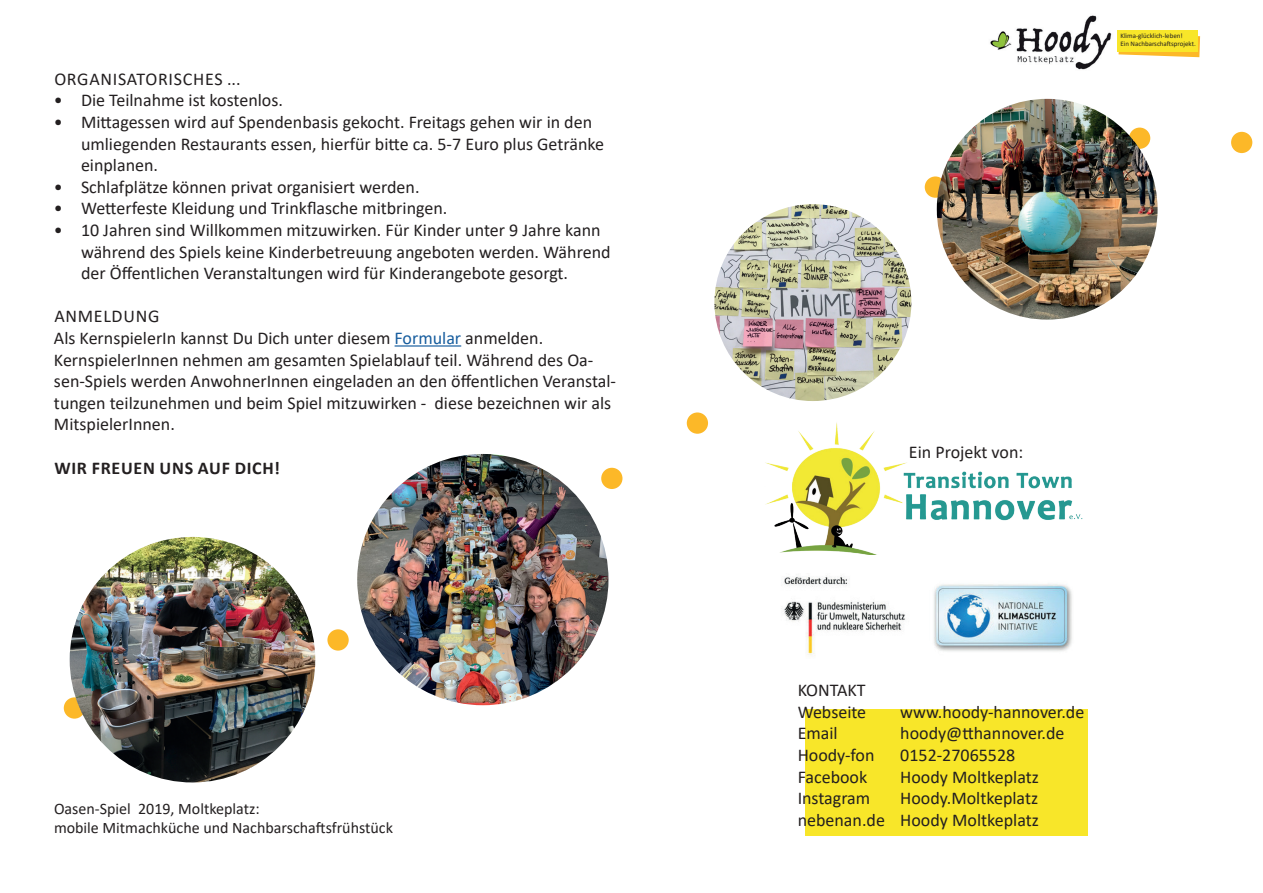
<style>
.page{position:relative;width:1263px;height:893px;background:#fff}
.page>*{position:absolute;margin:0;border:0;box-sizing:border-box;transform-origin:0 0}
.t1{font:18px/21.6px "Calibri";color:#231f20}
.t2{font:18px "Calibri";letter-spacing:.04em;color:#231f20}
.t3{font:700 18px "Calibri";letter-spacing:.04em;color:#231f20}
.t4{font:16.05px/19.2px "Calibri";color:#231f20}
.t5{font:6.9px/8.4px "Calibri";color:#231f20}
.s1{color:#175d9e}
</style>
<div class="page">
<div style="left:1129px;top:128px;width:21px;height:21px;background:#fcb828;border-radius:50%"></div>
<div style="left:925px;top:176px;width:21px;height:22px;background:#fcb828;border-radius:50%"></div>
<div style="left:805px;top:709px;width:282px;height:127px;background:#f8e629"></div>
<img style="left:937px;top:99px;width:220px;height:221px;border-radius:110px">
<img style="left:714px;top:204px;width:197px;height:197px;border-radius:98px">
<div style="left:64px;top:697px;width:21px;height:22px;background:#fcb828;border-radius:50%"></div>
<div style="left:327px;top:629px;width:22px;height:22px;background:#fcb828;border-radius:50%"></div>
<div style="left:601px;top:468px;width:21px;height:21px;background:#fcb828;border-radius:50%"></div>
<div style="left:687px;top:412px;width:21px;height:22px;background:#fcb828;border-radius:50%"></div>
<div style="left:1231px;top:132px;width:21px;height:21px;background:#fcb828;border-radius:50%"></div>
<img style="left:990px;top:15px;width:122px;height:55px">
<svg style="left:1118px;top:36px;width:82px;height:21px"></svg>
<div style="left:1117px;top:30px;width:81px;height:22px;background:#f8e629"></div>
<hr style="left:395px;top:345px;width:66px;height:2px;background:#175d9e">
<img style="left:70px;top:537px;width:245px;height:245px;border-radius:123px">
<img style="left:357px;top:454px;width:251px;height:251px;border-radius:126px">
<img style="left:765px;top:422px;width:318px;height:133px">
<img style="left:781px;top:575px;width:291px;height:81px">
<p class="t2" style="left:54px;top:66px;width:188px">ORGANISATORISCHES ...</p>
<p class="t1" style="left:54px;top:89px;width:230px">• Die Teilnahme ist kostenlos.</p>
<p class="t1" style="left:81px;top:111px;width:525px;text-indent:-27px">• Mittagessen wird auf Spendenbasis gekocht. Freitags gehen wir in den umliegenden Restaurants essen, hierfür bitte ca. 5-7 Euro plus Getränke einplanen.</p>
<p class="t1" style="left:54px;top:175px;width:367px">• Schlafplätze können privat organisiert werden.</p>
<p class="t1" style="left:54px;top:197px;width:395px">• Wetterfeste Kleidung und Trinkflasche mitbringen.</p>
<p class="t1" style="left:81px;top:219px;width:531px;text-indent:-27px">• 10 Jahren sind Willkommen mitzuwirken. Für Kinder unter 9 Jahre kann während des Spiels keine Kinderbetreuung angeboten werden. Während der Öffentlichen Veranstaltungen wird für Kinderangebote gesorgt.</p>
<p class="t1" style="left:54px;top:305px;width:564px">ANMELDUNG<br>Als KernspielerIn kannst Du Dich unter diesem <span class="s1">Formular</span> anmelden.<br>KernspielerInnen nehmen am gesamten Spielablauf teil. Während des Oa&shy;sen-Spiels werden AnwohnerInnen eingeladen an den öffentlichen Veranstal&shy;tungen teilzunehmen und beim Spiel mitzuwirken - diese bezeichnen wir als MitspielerInnen.</p>
<p class="t3" style="left:54px;top:455px;width:227px">WIR FREUEN UNS AUF DICH!</p>
<p class="t4" style="left:54px;top:798px;width:341px">Oasen-Spiel 2019, Moltkeplatz:<br>mobile Mitmachküche und Nachbarschaftsfrühstück</p>
<p class="t5" style="left:1120px;top:31px;width:77px">Klima-glücklich-leben!<br>Ein Nachbarschaftsprojekt.</p>
<p class="t1" style="left:909px;top:441px;width:116px">Ein Projekt von:</p>
<p class="t1" style="left:798px;top:679px;width:89px">KONTAKT<br>Webseite<br>Email<br>Hoody-fon<br>Facebook<br>Instagram nebenan.de</p>
<p class="t1" style="left:900px;top:700px;width:186px">www.hoody-hannover.de hoody@tthannover.de<br>0152-27065528<br>Hoody Moltkeplatz<br>Hoody.Moltkeplatz<br>Hoody Moltkeplatz</p>
</div>
